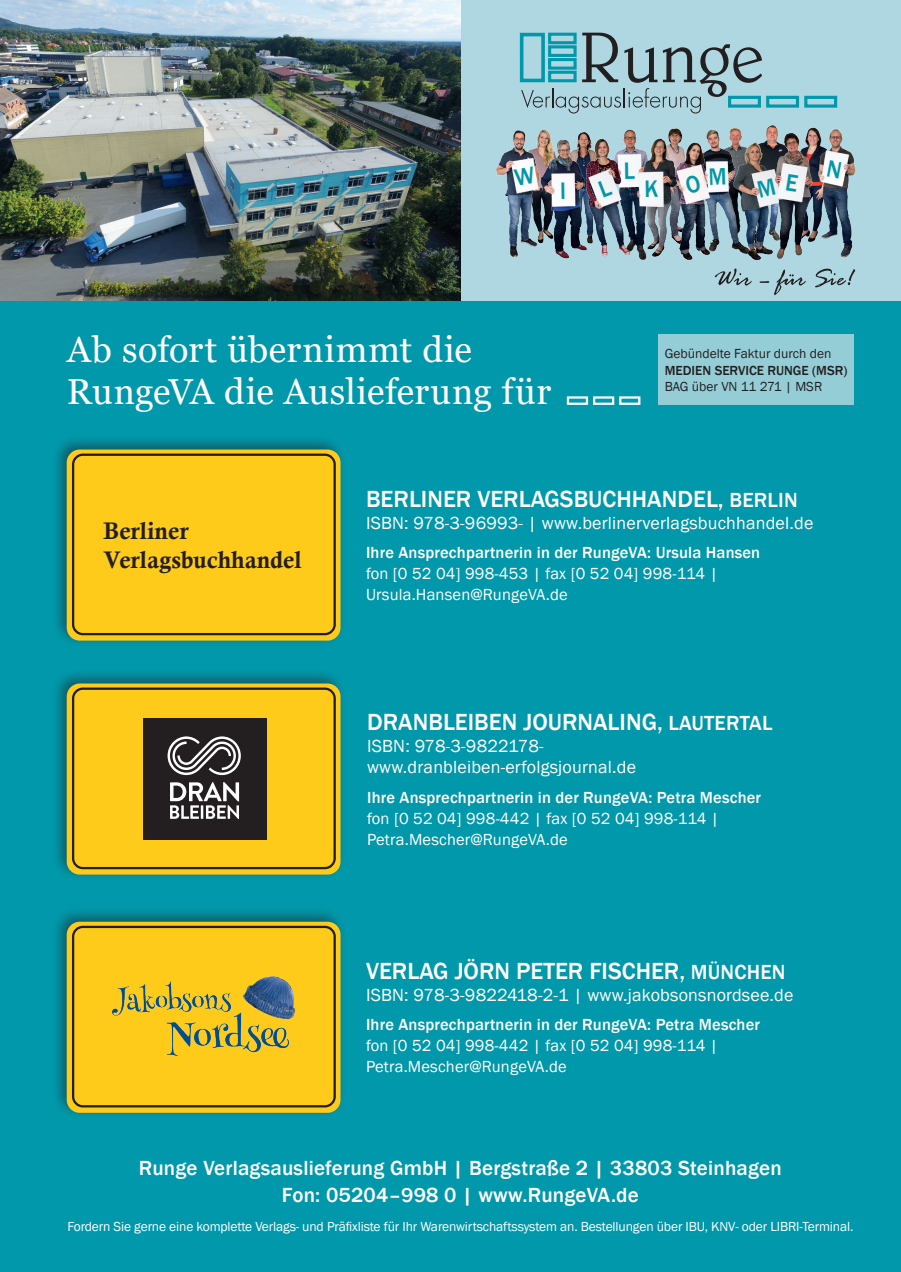
<style>
.page{position:relative;width:901px;height:1272px;background:#fff}
.page>*{position:absolute;margin:0;border:0;box-sizing:border-box;transform-origin:0 0}
.t1{font:36px/42px "Georgia";letter-spacing:.01em;color:#fff}
.t2{font:500 24px "Franklin Gothic";color:#fff}
.t3{font:24px/28.8px "Calis MT Bol";color:#231f20}
.t4{font:500 21px/27px "Franklin Gothic";letter-spacing:.01em;color:#fff;text-align:center}
.t5{font:18px/21.6px "Franklin Gothic";letter-spacing:.01em;color:#fff}
.t6{font:16.5px/21px "Franklin Gothic";letter-spacing:.01em;color:#fff}
.t7{font:500 16.5px "Franklin Gothic";letter-spacing:.01em;color:#fff}
.t8{font:13.5px "Franklin Gothic";letter-spacing:-.01em;color:#fff}
.t9{font:13.5px "Franklin Gothic";color:#231f20}
.t10{font:500 13.5px "Franklin Gothic";color:#231f20}
.s1{font-size:21px}
</style>
<div class="page">
<div style="left:0;top:301px;width:900px;height:970px;background:#0098aa"></div>
<div style="left:460px;top:0;width:440px;height:301px;background:#aed7e1"></div>
<div style="left:519px;top:33px;width:25px;height:49px;border:4px solid #0098aa"></div>
<svg style="left:521px;top:33px;width:315px;height:80px"></svg>
<img style="left:669px;top:128px;width:13px;height:5px">
<img style="left:706px;top:128px;width:36px;height:87px">
<img style="left:496px;top:129px;width:54px;height:128px">
<img style="left:684px;top:137px;width:36px;height:123px">
<img style="left:535px;top:134px;width:40px;height:125px">
<img style="left:726px;top:136px;width:39px;height:124px">
<img style="left:575px;top:131px;width:60px;height:126px">
<img style="left:765px;top:127px;width:45px;height:132px">
<img style="left:810px;top:127px;width:46px;height:131px">
<img style="left:631px;top:133px;width:53px;height:127px">
<img style="left:0;top:0;width:460px;height:301px">
<div style="left:566px;top:396px;width:22px;height:9px;border:2px solid #fff"></div>
<div style="left:592px;top:396px;width:22px;height:9px;border:2px solid #fff"></div>
<div style="left:619px;top:396px;width:21px;height:9px;border:2px solid #fff"></div>
<svg style="left:714px;top:268px;width:140px;height:27px"></svg>
<div style="left:658px;top:335px;width:195px;height:70px;background:#95cdd7"></div>
<div style="left:51px;top:434px;width:295px;height:212px;background:#231f20;opacity:.5"></div>
<div style="left:67px;top:449px;width:273px;height:191px;background:#fecb1b;border-radius:13px"></div>
<div style="left:72px;top:453px;width:263px;height:182px;border:2px solid #231f20;border-radius:10px"></div>
<div style="left:51px;top:668px;width:295px;height:212px;background:#231f20;opacity:.5"></div>
<div style="left:67px;top:683px;width:273px;height:191px;background:#fecb1b;border-radius:13px"></div>
<div style="left:72px;top:687px;width:263px;height:182px;border:2px solid #231f20;border-radius:10px"></div>
<div style="left:51px;top:906px;width:295px;height:212px;background:#231f20;opacity:.5"></div>
<div style="left:67px;top:921px;width:273px;height:191px;background:#fecb1b;border-radius:13px"></div>
<div style="left:72px;top:925px;width:263px;height:182px;border:2px solid #231f20;border-radius:10px"></div>
<div style="left:143px;top:718px;width:123px;height:122px;background:#231f20"></div>
<svg style="left:167px;top:736px;width:74px;height:39px"></svg>
<svg style="left:170px;top:782px;width:69px;height:37px"></svg>
<img style="left:112px;top:976px;width:184px;height:81px">
<svg style="left:0;top:0;width:4px;height:4px"></svg>
<svg style="left:895px;top:1265px;width:6px;height:7px"></svg>
<svg style="left:513px;top:166px;width:22px;height:20px"></svg>
<svg style="left:561px;top:182px;width:3px;height:16px"></svg>
<svg style="left:598px;top:179px;width:14px;height:18px"></svg>
<svg style="left:625px;top:163px;width:9px;height:16px"></svg>
<svg style="left:645px;top:181px;width:13px;height:16px"></svg>
<svg style="left:684px;top:175px;width:17px;height:19px"></svg>
<svg style="left:709px;top:168px;width:16px;height:17px"></svg>
<svg style="left:757px;top:179px;width:18px;height:19px"></svg>
<svg style="left:785px;top:174px;width:13px;height:18px"></svg>
<svg style="left:826px;top:160px;width:15px;height:18px"></svg>
<h1 class="t1" style="left:67px;top:329px;width:486px">Ab sofort übernimmt die<br>RungeVA die Auslieferung für</h1>
<p class="t9" style="left:664px;top:345px;width:168px">Gebündelte Faktur durch den</p>
<p class="t10" style="left:664px;top:361px;width:184px">MEDIEN SERVICE RUNGE (MSR)</p>
<p class="t9" style="left:664px;top:378px;width:159px">BAG über VN 11 271 | MSR</p>
<h2 class="t3" style="left:104px;top:516px;width:199px">Berliner<br>Verlagsbuchhandel</h2>
<h2 class="t2" style="left:366px;top:484px;width:433px">BERLINER VERLAGSBUCHHANDEL, <span class="s1">BERLIN</span></h2>
<p class="t5" style="left:366px;top:512px;width:448px">ISBN: 978-3-96993- | www.berlinerverlagsbuchhandel.de</p>
<p class="t7" style="left:366px;top:542px;width:395px">Ihre Ansprechpartnerin in der RungeVA: Ursula Hansen</p>
<p class="t6" style="left:366px;top:563px;width:353px">fon [0 52 04] 998-453 | fax [0 52 04] 998-114 |<br>Ursula.Hansen@RungeVA.de</p>
<h2 class="t2" style="left:367px;top:707px;width:406px">DRANBLEIBEN JOURNALING, <span class="s1">LAUTERTAL</span></h2>
<p class="t5" style="left:367px;top:735px;width:270px">ISBN: 978-3-9822178- www.dranbleiben-erfolgsjournal.de</p>
<p class="t7" style="left:367px;top:787px;width:395px">Ihre Ansprechpartnerin in der RungeVA: Petra Mescher</p>
<p class="t6" style="left:367px;top:808px;width:353px">fon [0 52 04] 998-442 | fax [0 52 04] 998-114 |<br>Petra.Mescher@RungeVA.de</p>
<h2 class="t2" style="left:366px;top:956px;width:421px">VERLAG JÖRN PETER FISCHER, <span class="s1">MÜNCHEN</span></h2>
<p class="t5" style="left:366px;top:984px;width:429px">ISBN: 978-3-9822418-2-1 | www.jakobsonsnordsee.de</p>
<p class="t7" style="left:366px;top:1014px;width:395px">Ihre Ansprechpartnerin in der RungeVA: Petra Mescher</p>
<p class="t6" style="left:366px;top:1035px;width:353px">fon [0 52 04] 998-442 | fax [0 52 04] 998-114 |<br>Petra.Mescher@RungeVA.de</p>
<p class="t4" style="left:139px;top:1154px;width:644px">Runge Verlagsauslieferung GmbH | Bergstraße 2 | 33803 Steinhagen<br>Fon: 05204–998 0 | www.RungeVA.de</p>
<p class="t8" style="left:67px;top:1217px;width:787px">Fordern Sie gerne eine komplette Verlags- und Präfixliste für Ihr Warenwirtschaftssystem an. Bestellungen über IBU, KNV- oder LIBRI-Terminal.</p>
</div>
